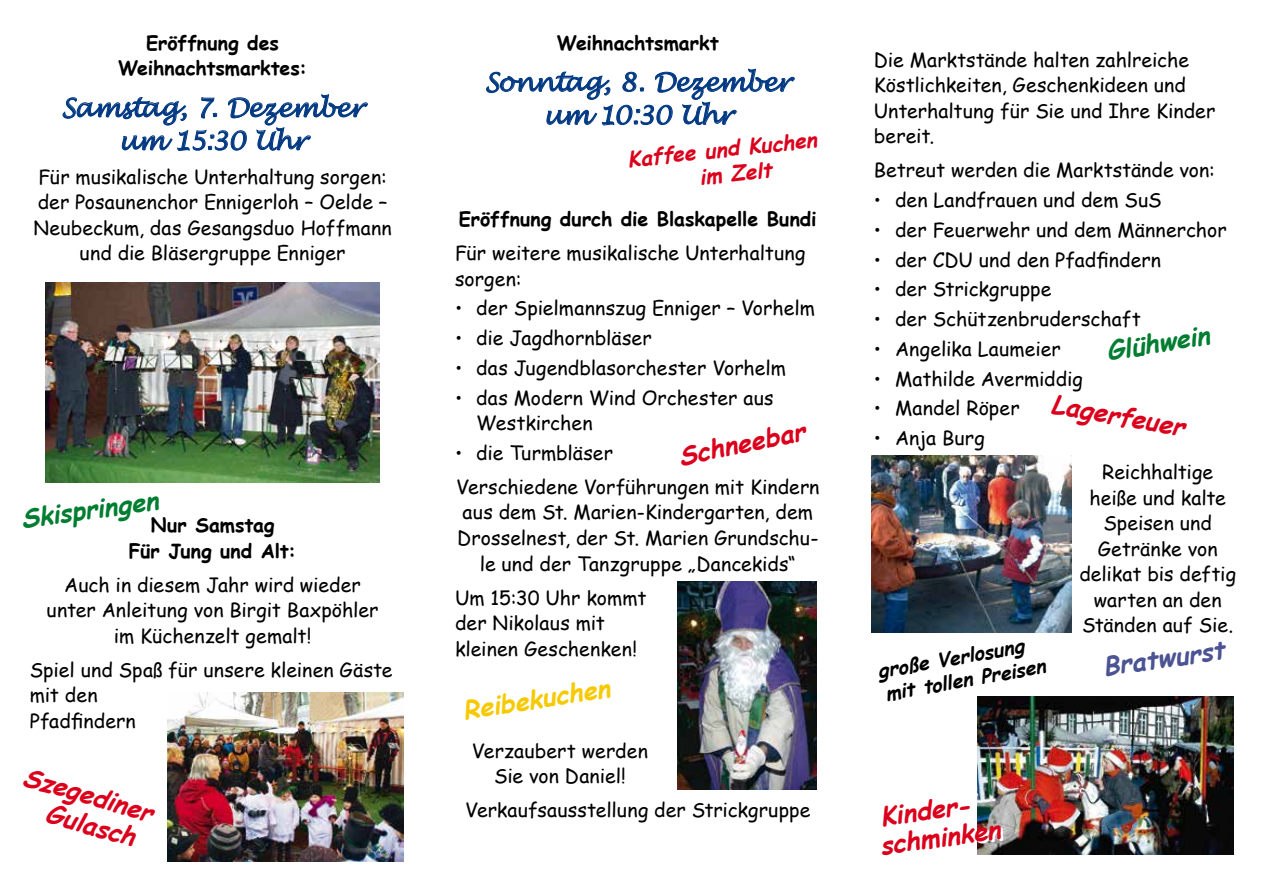
<style>
.page{position:relative;width:1263px;height:893px;background:#fff}
.page>*{position:absolute;margin:0;border:0;box-sizing:border-box;transform-origin:0 0}
.t1{font:italic 25.5px/33px "Lucida Handwriting";letter-spacing:-.02em;color:#003882;text-align:center}
.t2{font:italic 700 25.5px/28.5px "Comic Sans MS";color:#db001b}
.t3{font:italic 700 25.5px "Comic Sans MS";color:#007d31}
.t4{font:italic 700 25.5px "Comic Sans MS";color:#f6c900}
.t5{font:italic 700 25.5px "Comic Sans MS";color:#4b5394}
.t6{font:italic 700 21px/25.2px "Comic Sans MS";color:#db001b}
.t7{font:19.5px/25.5px "Comic Sans MS";letter-spacing:.005em;color:#000}
.t8{font:700 19.5px/25.5px "Comic Sans MS";letter-spacing:-.005em;color:#000;text-align:center}
.t9{font:italic 700 19.5px/23.4px "Comic Sans MS";color:#000}
</style>
<div class="page">
<img style="left:45px;top:283px;width:335px;height:200px">
<svg style="left:62px;top:94px;width:306px;height:57px"></svg>
<svg style="left:486px;top:68px;width:309px;height:58px"></svg>
<img style="left:678px;top:581px;width:138px;height:209px">
<img style="left:168px;top:692px;width:236px;height:170px">
<img style="left:978px;top:696px;width:255px;height:159px">
<img style="left:872px;top:456px;width:199px;height:176px">
<p class="t8" style="left:118px;top:29px;width:191px">Eröffnung des<br>Weihnachtsmarktes:</p>
<h1 class="t1" style="left:61px;top:92px;width:304px">Samstag, 7. Dezember um 15:30 Uhr</h1>
<p class="t7" style="left:33px;top:163px;width:360px;text-align:center">Für musikalische Unterhaltung sorgen: der Posaunenchor Ennigerloh – Oelde – Neubeckum, das Gesangsduo Hoffmann und die Bläsergruppe Enniger</p>
<h1 class="t3" style="left:19px;top:500px;width:140px;rotate:-8deg">Skispringen</h1>
<p class="t8" style="left:129px;top:511px;width:169px">Nur Samstag<br>Für Jung und Alt:</p>
<p class="t7" style="left:47px;top:571px;width:334px;text-align:center">Auch in diesem Jahr wird wieder unter Anleitung von Birgit Baxpöhler im Küchenzelt gemalt!</p>
<p class="t7" style="left:30px;top:656px;width:364px">Spiel und Spaß für unsere kleinen Gäste mit den<br>Pfadfindern</p>
<h1 class="t2" style="left:59px;top:770px;width:104px;text-indent:-32px;rotate:16deg">Szegediner<br>Gulasch</h1>
<p class="t8" style="left:557px;top:29px;width:163px">Weihnachtsmarkt</p>
<h1 class="t1" style="left:485px;top:67px;width:307px">Sonntag, 8. Dezember um 10:30 Uhr</h1>
<p class="t6" style="left:695px;top:139px;width:122px;text-indent:-69px;rotate:-6deg">Kaffee und Kuchen im Zelt</p>
<p class="t8" style="left:459px;top:205px;width:359px">Eröffnung durch die Blaskapelle Bundi</p>
<p class="t7" style="left:455px;top:240px;width:352px">Für weitere musikalische Unterhaltung sorgen:</p>
<p class="t7" style="left:455px;top:295px;width:361px">• der Spielmannszug Enniger – Vorhelm</p>
<p class="t7" style="left:455px;top:325px;width:198px">• die Jagdhornbläser</p>
<p class="t7" style="left:455px;top:354px;width:333px">• das Jugendblasorchester Vorhelm</p>
<p class="t7" style="left:476px;top:384px;width:299px;text-indent:-21px">• das Modern Wind Orchester aus<br>Westkirchen</p>
<p class="t7" style="left:455px;top:435px;width:366px;line-height:34px">• die Turmbläser<br>Verschiedene Vorführungen mit Kindern</p>
<p class="t7" style="left:457px;top:499px;width:363px;text-align:center">aus dem St. Marien-Kindergarten, dem<br>Drosselnest, der St. Marien Grundschu&shy;le und der Tanzgruppe „Dancekids“</p>
<p class="t7" style="left:455px;top:584px;width:193px">Um 15:30 Uhr kommt der Nikolaus mit kleinen Geschenken!</p>
<h1 class="t2" style="left:676px;top:442px;width:130px;rotate:-12deg">Schneebar</h1>
<h1 class="t4" style="left:460px;top:692px;width:150px;rotate:-9deg">Reibekuchen</h1>
<p class="t7" style="left:472px;top:737px;width:177px;text-align:center">Verzaubert werden<br>Sie von Daniel!</p>
<p class="t7" style="left:465px;top:797px;width:347px">Verkaufsausstellung der Strickgruppe</p>
<p class="t7" style="left:874px;top:46px;width:343px">Die Marktstände halten zahlreiche<br>Köstlichkeiten, Geschenkideen und<br>Unterhaltung für Sie und Ihre Kinder bereit.</p>
<p class="t7" style="left:874px;top:157px;width:343px">Betreut werden die Marktstände von:</p>
<p class="t7" style="left:874px;top:187px;width:289px">• den Landfrauen und dem SuS</p>
<p class="t7" style="left:874px;top:216px;width:355px">• der Feuerwehr und dem Männerchor</p>
<p class="t7" style="left:874px;top:246px;width:289px">• der CDU und den Pfadfindern</p>
<p class="t7" style="left:874px;top:276px;width:179px">• der Strickgruppe</p>
<p class="t7" style="left:874px;top:306px;width:269px">• der Schützenbruderschaft</p>
<p class="t7" style="left:874px;top:335px;width:188px">• Angelika Laumeier</p>
<p class="t7" style="left:874px;top:365px;width:210px">• Mathilde Avermiddig</p>
<p class="t7" style="left:874px;top:395px;width:147px">• Mandel Röper</p>
<p class="t7" style="left:874px;top:425px;width:112px">• Anja Burg</p>
<p class="t7" style="left:1079px;top:459px;width:158px;text-align:center">Reichhaltige heiße und kalte<br>Speisen und<br>Getränke von delikat bis deftig warten an den<br>Ständen auf Sie.</p>
<h1 class="t3" style="left:1103px;top:333px;width:106px;rotate:-9deg">Glühwein</h1>
<h1 class="t2" style="left:1054px;top:389px;width:136px;rotate:10deg">Lagerfeuer</h1>
<p class="t9" style="left:876px;top:659px;width:167px;rotate:-10deg">große Verlosung mit tollen Preisen</p>
<h1 class="t2" style="left:874px;top:802px;width:123px;rotate:-8deg">Kinder&shy;schminken</h1>
<h1 class="t5" style="left:1100px;top:648px;width:124px;rotate:-8deg">Bratwurst</h1>
</div>
